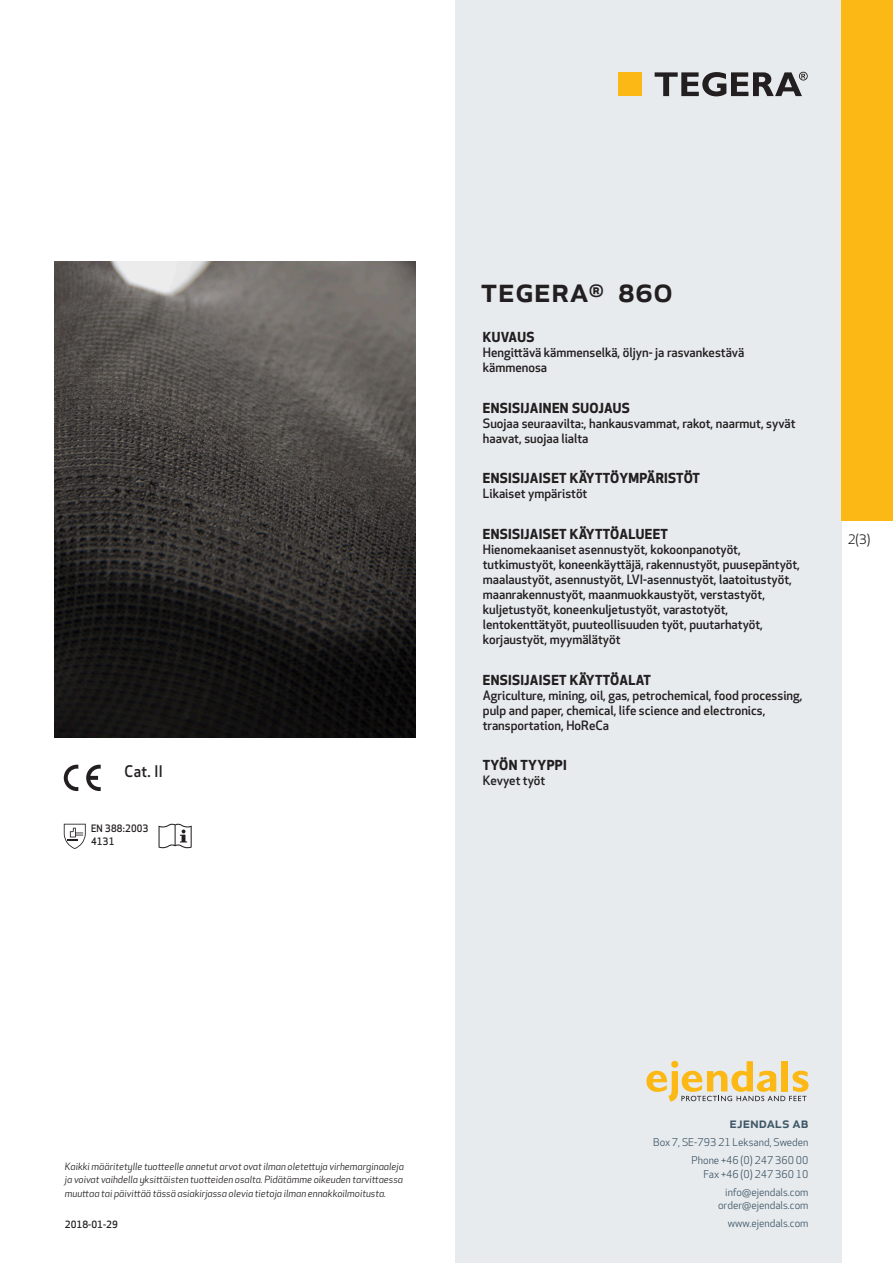
<style>
.page{position:relative;width:893px;height:1263px;background:#fff}
.page>*{position:absolute;margin:0;border:0;box-sizing:border-box;transform-origin:0 0}
.prodname{font:500 34.5px "Apex New";color:#231f20}
.Artikel{font:500 15.6px "Apex New";color:#231f20;scale:.95 1}
.t1{font:500 15px "Apex New";color:#405968}
.Funktion_body{font:700 13.5px "Apex New";letter-spacing:.025em;color:#231f20}
.t2{font:12.75px "Apex New";color:#231f20}
.Funktion_body-2{font:500 12.6px/15px "Apex New";color:#231f20}
.t3{font:10.5px/18px "Apex New";color:#405968;text-align:right}
.Artikel-2{font:500 10.05px/13.2px "Apex New";letter-spacing:.025em;color:#231f20;scale:.95 1}
.t4{font:italic 9.75px/13.5px "Apex New";color:#231f20;text-align:justify}
.Sidfot_datum{font:500 9.75px "Apex New";color:#231f20}
</style>
<div class="page">
<div style="left:455px;top:0;width:387px;height:1263px;background:#e8ebee"></div>
<svg style="left:646px;top:1061px;width:162px;height:40px"></svg>
<div style="left:842px;top:0;width:51px;height:520px;background:#fcb814"></div>
<div style="left:618px;top:72px;width:24px;height:24px;background:#fcb814"></div>
<svg style="left:655px;top:72px;width:153px;height:24px"></svg>
<svg style="left:86px;top:765px;width:15px;height:26px"></svg>
<svg style="left:64px;top:765px;width:14px;height:26px"></svg>
<svg style="left:64px;top:824px;width:22px;height:25px"></svg>
<svg style="left:159px;top:824px;width:33px;height:24px"></svg>
<img style="left:54px;top:261px;width:361px;height:477px">
<p class="Artikel" style="left:125px;top:761px;width:42px">Cat. II</p>
<p class="Artikel-2" style="left:91px;top:821px;width:62px">EN 388:2003<br>4131</p>
<p class="prodname" style="left:480px;top:266px;width:194px">TEGERA<sup>®</sup> 860</p>
<p class="Funktion_body" style="left:483px;top:327px;width:53px">KUVAUS</p>
<p class="Funktion_body-2" style="left:483px;top:345px;width:263px">Hengittävä kämmenselkä, öljyn- ja rasvankestävä kämmenosa</p>
<p class="Funktion_body" style="left:483px;top:398px;width:149px">ENSISIJAINEN SUOJAUS</p>
<p class="Funktion_body-2" style="left:483px;top:415px;width:314px">Suojaa seuraavilta:, hankausvammat, rakot, naarmut, syvät haavat, suojaa lialta</p>
<p class="Funktion_body" style="left:483px;top:468px;width:219px">ENSISIJAISET KÄYTTÖYMPÄRISTÖT</p>
<p class="Funktion_body-2" style="left:483px;top:486px;width:106px">Likaiset ympäristöt</p>
<p class="Funktion_body" style="left:483px;top:524px;width:187px">ENSISIJAISET KÄYTTÖALUEET</p>
<p class="Funktion_body-2" style="left:483px;top:541px;width:319px">Hienomekaaniset asennustyöt, kokoonpanotyöt, tutkimustyöt, koneenkäyttäjä, rakennustyöt, puusepäntyöt, maalaustyöt, asennustyöt, LVI-asennustyöt, laatoitustyöt, maanrakennustyöt, maanmuokkaustyöt, verstastyöt, kuljetustyöt, koneenkuljetustyöt, varastotyöt, lentokenttätyöt, puuteollisuuden työt, puutarhatyöt, korjaustyöt, myymälätyöt</p>
<p class="Funktion_body" style="left:483px;top:670px;width:170px">ENSISIJAISET KÄYTTÖALAT</p>
<p class="Funktion_body-2" style="left:483px;top:687px;width:321px">Agriculture, mining, oil, gas, petrochemical, food processing, pulp and paper, chemical, life science and electronics, transportation, HoReCa</p>
<p class="Funktion_body" style="left:483px;top:755px;width:85px">TYÖN TYYPPI</p>
<p class="Funktion_body-2" style="left:483px;top:773px;width:64px">Kevyet työt</p>
<p class="t2" style="left:848px;top:531px;width:24px">2(3)</p>
<p class="t4" style="left:65px;top:1159px;width:340px">Kaikki määritetylle tuotteelle annetut arvot ovat ilman oletettuja virhemarginaaleja ja voivat vaihdella yksittäisten tuotteiden osalta. Pidätämme oikeuden tarvittaessa muuttaa tai päivittää tässä asiakirjassa olevia tietoja ilman ennakkoilmoitusta.</p>
<p class="Sidfot_datum" style="left:65px;top:1218px;width:54px">2018-01-29</p>
<p class="t1" style="left:729px;top:1113px;width:80px">ejendals ab</p>
<p class="t3" style="left:653px;top:1133px;width:157px">Box 7, SE-793 21 Leksand, Sweden<br>Phone +46 (0) 247 360 00</p>
<p class="t3" style="left:703px;top:1165px;width:107px">Fax +46 (0) 247 360 10 info@ejendals.com</p>
<p class="t3" style="left:718px;top:1196px;width:92px">order@ejendals.com</p>
<p class="t3" style="left:728px;top:1215px;width:82px">www.ejendals.com</p>
</div>
